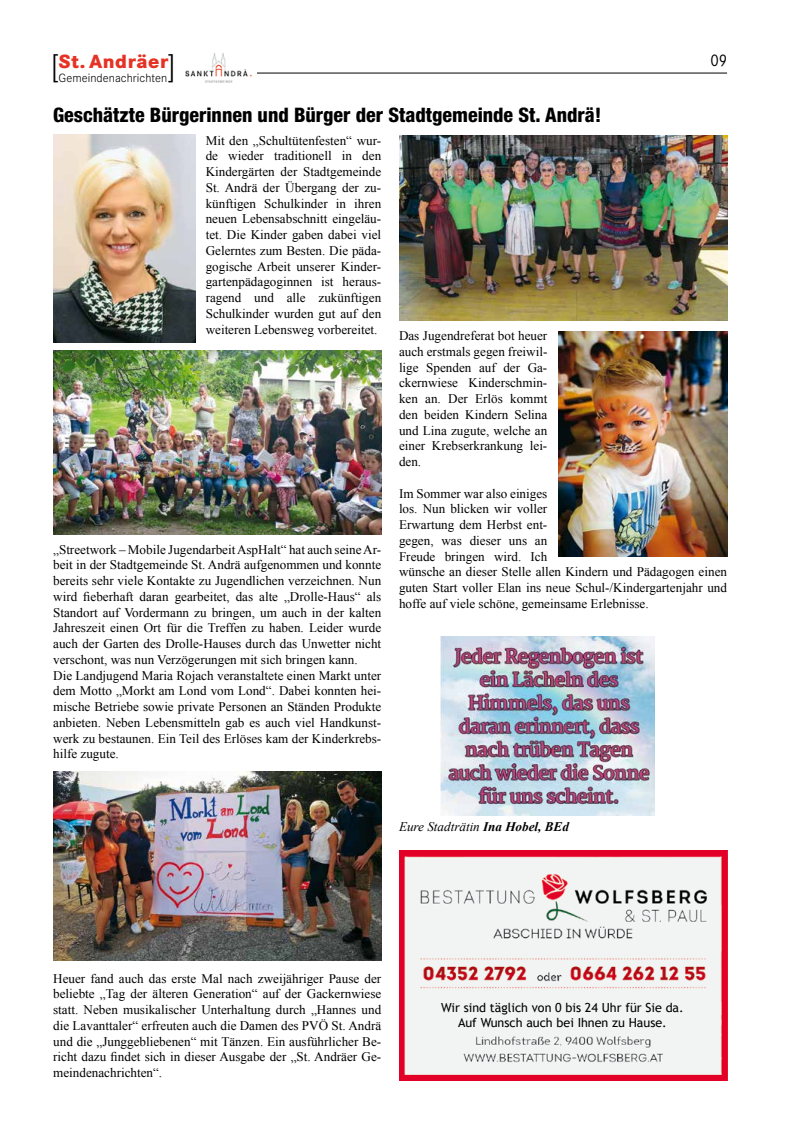
<style>
.page{position:relative;width:798px;height:1134px;background:#fff}
.page>*{position:absolute;margin:0;border:0;box-sizing:border-box;transform-origin:0 0}
.t1{font:300 32.75px "Corporate S";color:#000}
.t2{font:800 condensed 20px "Helvetica Neue";color:#000}
.t3{font:800 19.88px "Corporate S";letter-spacing:.03em;color:#e63224}
.t4{font:17.5px "Corporate S";color:#000;scale:.9 1}
.t5{font:13.12px/15.8px "Times New Roman";color:#000;text-align:justify}
.t6{font:italic 13.12px "Times New Roman";color:#000}
.t7{font:12.5px/15px "Trebuchet MS";color:#000;text-align:center}
.t8{font:300 12.5px "Corporate S";letter-spacing:.005em;color:#000}
.s1{font-weight:700}
</style>
<div class="page">
<hr style="left:256px;top:73px;width:470px;height:1px;background:#000">
<img style="left:185px;top:53px;width:72px;height:30px">
<img style="left:53px;top:135px;width:142px;height:208px">
<img style="left:53px;top:350px;width:328px;height:185px">
<img style="left:53px;top:771px;width:328px;height:189px">
<img style="left:399px;top:136px;width:327px;height:184px">
<img style="left:558px;top:331px;width:168px;height:225px">
<img style="left:441px;top:637px;width:212px;height:178px">
<img style="left:399px;top:850px;width:327px;height:231px">
<div style="left:441px;top:1001px;width:238px;height:31px;background:#f2f3f3"></div>
<h1 class="t1" style="left:50px;top:47px;width:10px">[</h1>
<h1 class="t1" style="left:167px;top:47px;width:10px">]</h1>
<h2 class="t2" style="left:53px;top:103px;width:549px">Geschätzte Bürgerinnen und Bürger der Stadtgemeinde St. Andrä!</h2>
<p class="t5" style="left:206px;top:132px;width:177px">Mit den „Schultütenfesten“ wur&shy;de wieder traditionell in den Kindergärten der Stadtgemeinde St. Andrä der Übergang der zu&shy;künftigen Schulkinder in ihren neuen Lebensabschnitt eingeläu&shy;tet. Die Kinder gaben dabei viel Gelerntes zum Besten. Die päda&shy;gogische Arbeit unserer Kinder&shy;gartenpädagoginnen ist heraus&shy;ragend und alle zukünftigen Schulkinder wurden gut auf den weiteren Lebensweg vorbereitet.</p>
<h3 class="t3" style="left:58px;top:50px;width:111px">St. Andräer</h3>
<h3 class="t4" style="left:710px;top:51px;width:20px">09</h3>
<p class="t8" style="left:58px;top:71px;width:110px">Gemeindenachrichten</p>
<p class="t5" style="left:399px;top:328px;width:150px">Das Jugendreferat bot heuer auch erstmals gegen freiwil&shy;lige Spenden auf der Ga&shy;ckernwiese Kinderschmin&shy;ken an. Der Erlös kommt den beiden Kindern Selina und Lina zugute, welche an einer Krebserkrankung lei&shy;den.</p>
<p class="t5" style="left:399px;top:485px;width:329px;text-align:left">Im Sommer war also einiges<br>los. Nun blicken wir voller<br>Erwartung dem Herbst ent-<br>gegen, was dieser uns an<br>Freude bringen wird. Ich<br>wünsche an dieser Stelle allen Kindern und Pädagogen einen guten Start voller Elan ins neue Schul-/Kindergartenjahr und hoffe auf viele schöne, gemeinsame Erlebnisse.</p>
<p class="t5" style="left:53px;top:541px;width:329px;text-align:left">„Streetwork – Mobile Jugendarbeit AspHalt“ hat auch seine Ar&shy;beit in der Stadtgemeinde St. Andrä aufgenommen und konnte bereits sehr viele Kontakte zu Jugendlichen verzeichnen. Nun wird fieberhaft daran gearbeitet, das alte „Drolle-Haus“ als Standort auf Vordermann zu bringen, um auch in der kalten Jahreszeit einen Ort für die Treffen zu haben. Leider wurde auch der Garten des Drolle-Hauses durch das Unwetter nicht verschont, was nun Verzögerungen mit sich bringen kann.<br>Die Landjugend Maria Rojach veranstaltete einen Markt unter dem Motto „Morkt am Lond vom Lond“. Dabei konnten hei&shy;mische Betriebe sowie private Personen an Ständen Produkte anbieten. Neben Lebensmitteln gab es auch viel Handkunst&shy;werk zu bestaunen. Ein Teil des Erlöses kam der Kinderkrebs&shy;hilfe zugute.</p>
<p class="t6" style="left:399px;top:818px;width:171px">Eure Stadträtin <span class="s1">Ina Hobel, BEd</span></p>
<p class="t5" style="left:53px;top:970px;width:329px">Heuer fand auch das erste Mal nach zweijähriger Pause der beliebte „Tag der älteren Generation“ auf der Gackernwiese statt. Neben musikalischer Unterhaltung durch „Hannes und die Lavanttaler“ erfreuten auch die Damen des PVÖ St. Andrä und die „Junggebliebenen“ mit Tänzen. Ein ausführlicher Be&shy;richt dazu findet sich in dieser Ausgabe der „St. Andräer Ge&shy;meindenachrichten“.</p>
<p class="t7" style="left:441px;top:1001px;width:244px">Wir sind täglich von 0 bis 24 Uhr für Sie da.<br>Auf Wunsch auch bei Ihnen zu Hause.</p>
</div>
